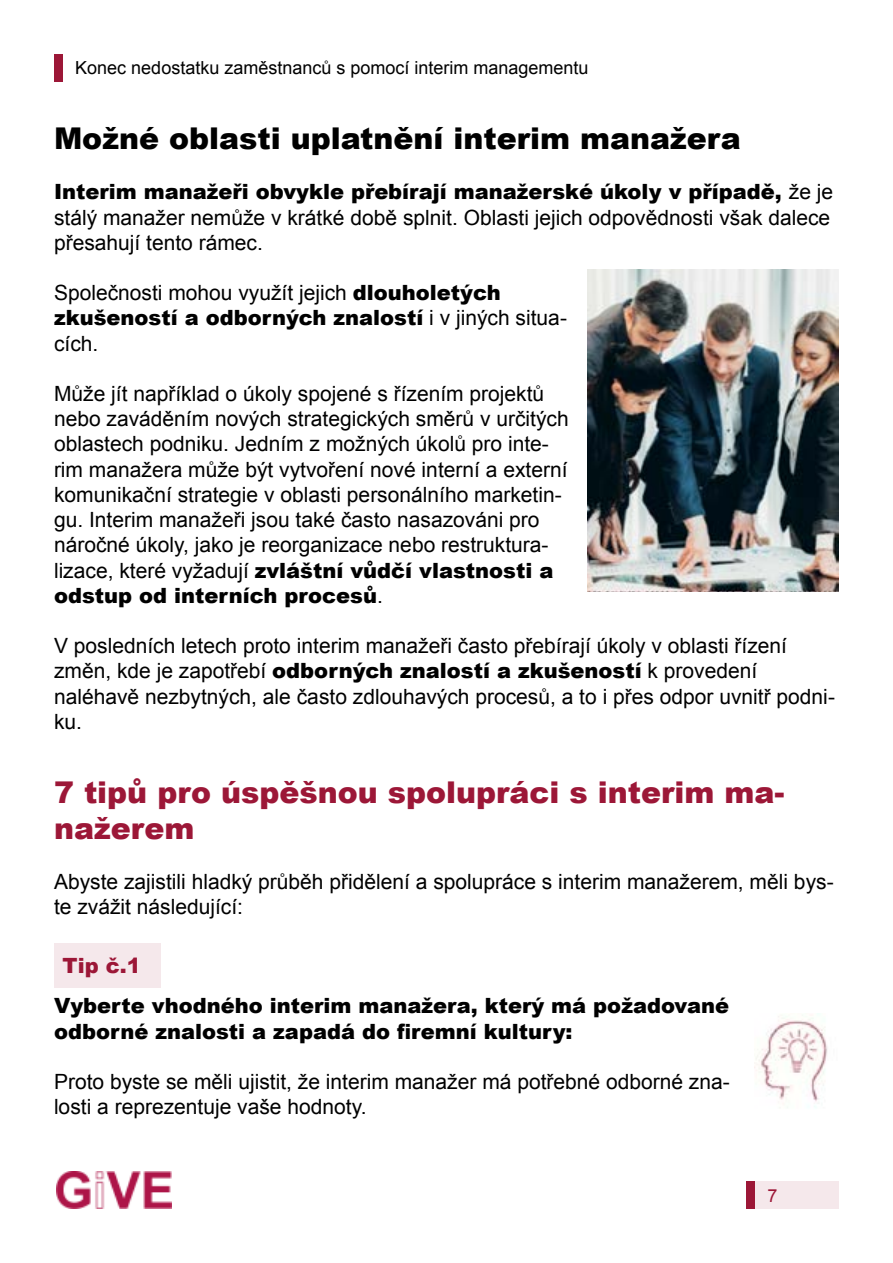
<style>
.page{position:relative;width:893px;height:1263px;background:#fff}
.page>*{position:absolute;margin:0;border:0;box-sizing:border-box;transform-origin:0 0}
.t1{font:900 30px/36px "Arial";color:#9c1737}
.t2{font:900 30px "Arial";color:#000}
.t3{font:21px/25.2px "Arial";color:#000}
.t4{font:900 21px/25.2px "Arial";color:#000}
.t5{font:900 21px "Arial";color:#9c1737}
.t6{font:18px "Arial";color:#000}
.t7{font:18px "Arial";color:#9c1737}
.s1{font-weight:900}
</style>
<div class="page">
<div style="left:54px;top:54px;width:9px;height:28px;background:#9c1737"></div>
<img style="left:57px;top:1171px;width:114px;height:38px">
<div style="left:746px;top:1181px;width:93px;height:28px;background:#f5e8eb"></div>
<div style="left:54px;top:943px;width:106px;height:45px;background:#f5e8eb"></div>
<img style="left:588px;top:269px;width:251px;height:323px">
<img style="left:754px;top:1013px;width:74px;height:95px">
<p class="t6" style="left:75px;top:56px;width:515px">Konec nedostatku zaměstnanců s pomocí interim managementu</p>
<h1 class="t2" style="left:54px;top:117px;width:688px">Možné oblasti uplatnění interim manažera</h1>
<p class="t3" style="left:54px;top:180px;width:781px"><span class="s1">Interim manažeři obvykle přebírají manažerské úkoly v případě,</span> že je stálý manažer nemůže v krátké době splnit. Oblasti jejich odpovědnosti však dalece přesahují tento rámec.</p>
<p class="t3" style="left:54px;top:280px;width:514px">Společnosti mohou využít jejich <span class="s1">dlouholetých zkušeností a odborných znalostí</span> i v jiných situa&shy;cích.</p>
<p class="t3" style="left:54px;top:381px;width:516px">Může jít například o úkoly spojené s řízením projektů nebo zaváděním nových strategických směrů v určitých oblastech podniku. Jedním z možných úkolů pro inte&shy;rim manažera může být vytvoření nové interní a externí komunikační strategie v oblasti personálního marketin&shy;gu. Interim manažeři jsou také často nasazováni pro náročné úkoly, jako je reorganizace nebo restruktura&shy;lizace, které vyžadují <span class="s1">zvláštní vůdčí vlastnosti a odstup od interních procesů</span>.</p>
<p class="t3" style="left:54px;top:633px;width:782px">V posledních letech proto interim manažeři často přebírají úkoly v oblasti řízení změn, kde je zapotřebí <span class="s1">odborných znalostí a zkušeností</span> k provedení naléhavě nezbytných, ale často zdlouhavých procesů, a to i přes odpor uvnitř podni&shy;ku.</p>
<h1 class="t1" style="left:54px;top:773px;width:732px">7 tipů pro úspěšnou spolupráci s interim ma&shy;nažerem</h1>
<p class="t3" style="left:54px;top:869px;width:781px">Abyste zajistili hladký průběh přidělení a spolupráce s interim manažerem, měli bys&shy;te zvážit následující:</p>
<p class="t5" style="left:63px;top:951px;width:80px">Tip č.1</p>
<p class="t4" style="left:54px;top:993px;width:677px">Vyberte vhodného interim manažera, který má požadované odborné znalosti a zapadá do firemní kultury:</p>
<p class="t3" style="left:54px;top:1069px;width:677px">Proto byste se měli ujistit, že interim manažer má potřebné odborné zna&shy;losti a reprezentuje vaše hodnoty.</p>
<p class="t7" style="left:767px;top:1183px;width:12px">7</p>
</div>
